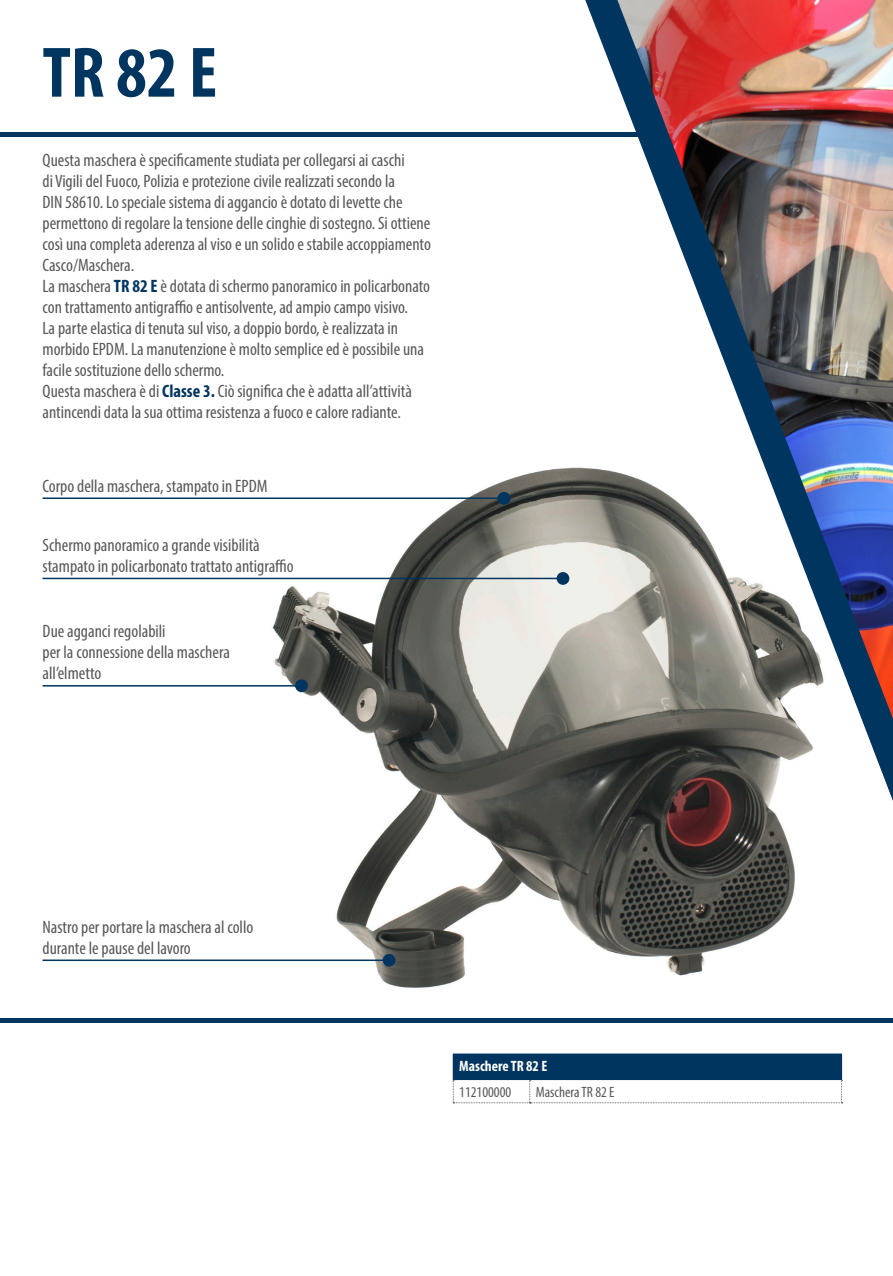
<style>
.page{position:relative;width:893px;height:1276px;background:#fff}
.page>*{position:absolute;margin:0;border:0;box-sizing:border-box;transform-origin:0 0}
.t1{font:700 condensed 72px "Myriad Pro";color:#003560}
.t2{font:condensed 18px/21px "Myriad Pro";color:#57585a}
.TABELLE{font:condensed 15px "Myriad Pro";color:#57585a}
.t3{font:700 condensed 15px "Myriad Pro";color:#fff}
.s1{font-weight:700;color:#003560}
</style>
<div class="page">
<img style="left:263px;top:467px;width:532px;height:521px">
<div style="left:0;top:132px;width:893px;height:5px;background:#003560"></div>
<hr style="left:0;top:1018px;width:893px;height:4px;background:#003560">
<hr style="left:453px;top:1053px;width:77px;height:1px;background:#003560">
<hr style="left:530px;top:1053px;width:312px;height:1px;background:#003560">
<svg style="left:453px;top:1054px;width:390px;height:49px"></svg>
<hr style="left:453px;top:1079px;width:77px;height:1px;background:#003560">
<hr style="left:530px;top:1079px;width:312px;height:1px;background:#003560">
<hr style="left:43px;top:497px;width:464px;height:2px;background:#003560">
<div style="left:498px;top:492px;width:12px;height:12px;background:#003560;border-radius:50%"></div>
<hr style="left:43px;top:578px;width:523px;height:1px;background:#003560">
<div style="left:557px;top:572px;width:12px;height:13px;background:#003560;border-radius:50%"></div>
<hr style="left:43px;top:959px;width:349px;height:2px;background:#003560">
<div style="left:383px;top:954px;width:12px;height:12px;background:#003560;border-radius:50%"></div>
<hr style="left:43px;top:685px;width:261px;height:1px;background:#003560">
<div style="left:295px;top:679px;width:13px;height:13px;background:#003560;border-radius:50%"></div>
<img style="left:585px;top:0;width:308px;height:800px">
<p class="t1" style="left:43px;top:28px;width:176px">TR 82 E</p>
<p class="t2" style="left:43px;top:149px;width:390px">Questa maschera è specificamente studiata per collegarsi ai caschi<br>di Vigili del Fuoco, Polizia e protezione civile realizzati secondo la<br>DIN 58610. Lo speciale sistema di aggancio è dotato di levette che permettono di regolare la tensione delle cinghie di sostegno. Si ottiene così una completa aderenza al viso e un solido e stabile accoppiamento Casco/Maschera.</p>
<p class="t2" style="left:43px;top:275px;width:389px">La maschera <span class="s1">TR 82 E</span> è dotata di schermo panoramico in policarbonato con trattamento antigraffio e antisolvente, ad ampio campo visivo.</p>
<p class="t2" style="left:43px;top:317px;width:383px">La parte elastica di tenuta sul viso, a doppio bordo, è realizzata in morbido EPDM. La manutenzione è molto semplice ed è possibile una facile sostituzione dello schermo.</p>
<p class="t2" style="left:43px;top:380px;width:371px">Questa maschera è di <span class="s1">Classe 3.</span> Ciò significa che è adatta all’attività antincendi data la sua ottima resistenza a fuoco e calore radiante.</p>
<p class="t2" style="left:43px;top:475px;width:227px">Corpo della maschera, stampato in EPDM</p>
<p class="t2" style="left:43px;top:534px;width:219px">Schermo panoramico a grande visibilità</p>
<p class="t2" style="left:43px;top:555px;width:253px">stampato in policarbonato trattato antigraffio</p>
<p class="t2" style="left:43px;top:621px;width:125px">Due agganci regolabili</p>
<p class="t2" style="left:43px;top:642px;width:189px">per la connessione della maschera</p>
<p class="t2" style="left:43px;top:663px;width:60px">all’elmetto</p>
<p class="t2" style="left:43px;top:916px;width:212px">Nastro per portare la maschera al collo</p>
<p class="t2" style="left:43px;top:937px;width:150px">durante le pause del lavoro</p>
<p class="t3" style="left:459px;top:1057px;width:90px">Maschere TR 82 E</p>
<p class="TABELLE" style="left:459px;top:1082px;width:53px">112100000</p>
<p class="TABELLE" style="left:536px;top:1082px;width:80px">Maschera TR 82 E</p>
</div>
